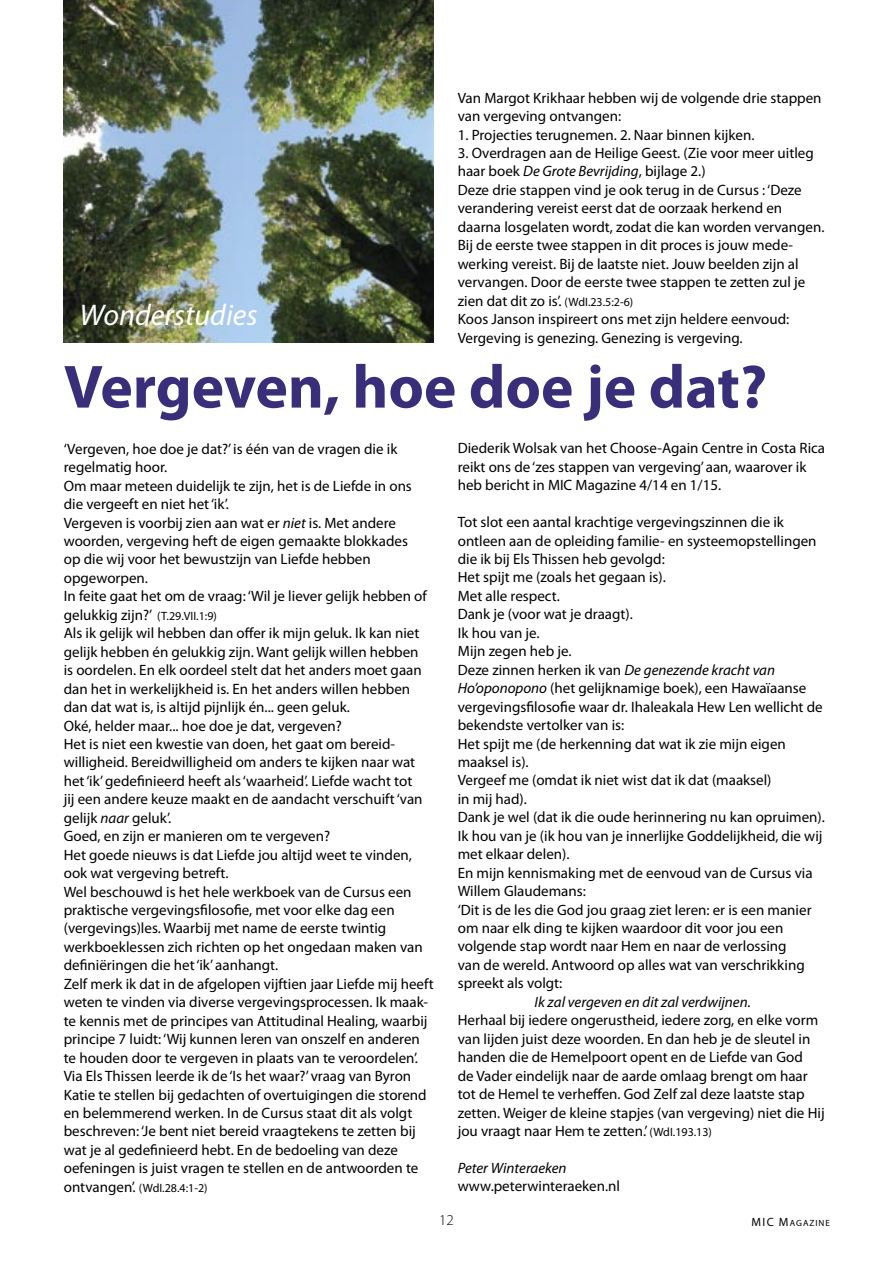
<style>
.page{position:relative;width:893px;height:1263px;background:#fff}
.page>*{position:absolute;margin:0;border:0;box-sizing:border-box;transform-origin:0 0}
.t1{font:700 61.5px "Myriad Pro";color:#392e7a}
.t2{font:italic 30px "Myriad Pro";color:#fff}
.t3{font:15px/18.5px "Myriad Pro";color:#000}
.t4{font:italic 15px "Myriad Pro";color:#000}
.t5{font:300 15px "Myriad Pro";color:#000}
.t6{font:12px "Myriad Pro";color:#000}
.t7{font:9px "Myriad Pro";letter-spacing:.11em;color:#000}
.s1{font-style:italic}
.s2{font-size:12px}
.s3{font-size:15px}
</style>
<div class="page">
<img style="left:64px;top:0;width:370px;height:342px">
<p class="t2" style="left:79px;top:299px;width:180px">Wonderstudies</p>
<p class="t3" style="left:458px;top:89px;width:365px">Van Margot Krikhaar hebben wij de volgende drie stappen van vergeving ontvangen:</p>
<p class="t3" style="left:458px;top:126px;width:298px">1. Projecties terugnemen. 2. Naar binnen kijken.</p>
<p class="t3" style="left:458px;top:144px;width:358px">3. Overdragen aan de Heilige Geest. (Zie voor meer uitleg haar boek <span class="s1">De Grote Bevrijding</span>, bijlage 2.)</p>
<p class="t3" style="left:458px;top:181px;width:345px">Deze drie stappen vind je ook terug in de Cursus : ‘Deze</p>
<p class="t3" style="left:458px;top:199px;width:326px">verandering vereist eerst dat de oorzaak herkend en</p>
<p class="t3" style="left:458px;top:218px;width:368px">daarna losgelaten wordt, zodat die kan worden vervangen.<br>Bij de eerste twee stappen in dit proces is jouw mede-</p>
<p class="t3" style="left:458px;top:255px;width:349px">werking vereist. Bij de laatste niet. Jouw beelden zijn al vervangen. Door de eerste twee stappen te zetten zul je zien dat dit zo is’. <span class="s2">(WdI.23.5:2-6)</span></p>
<p class="t3" style="left:458px;top:310px;width:333px">Koos Janson inspireert ons met zijn heldere eenvoud:</p>
<p class="t3" style="left:458px;top:329px;width:286px">Vergeving is genezing. Genezing is vergeving.</p>
<p class="t1" style="left:64px;top:352px;width:705px">Vergeven, hoe doe je dat?</p>
<p class="t3" style="left:64px;top:440px;width:335px">‘Vergeven, hoe doe je dat?’ is één van de vragen die ik regelmatig hoor.</p>
<p class="t3" style="left:64px;top:477px;width:350px">Om maar meteen duidelijk te zijn, het is de Liefde in ons die vergeeft en niet het ‘ik’.</p>
<p class="t3" style="left:64px;top:514px;width:346px">Vergeven is voorbij zien aan wat er <span class="s1">niet</span> is. Met andere woorden, vergeving heft de eigen gemaakte blokkades</p>
<p class="t3" style="left:64px;top:550px;width:309px">op die wij voor het bewustzijn van Liefde hebben</p>
<p class="t3" style="left:64px;top:569px;width:86px">opgeworpen.</p>
<p class="t3" style="left:64px;top:587px;width:365px">In feite gaat het om de vraag: ‘Wil je liever gelijk hebben of gelukkig zijn?’ <span class="s2">(T.29.VII.1:9)</span></p>
<p class="t3" style="left:64px;top:624px;width:359px">Als ik gelijk wil hebben dan offer ik mijn geluk. Ik kan niet gelijk hebben én gelukkig zijn. Want gelijk willen hebben is oordelen. En elk oordeel stelt dat het anders moet gaan dan het in werkelijkheid is. En het anders willen hebben dan dat wat is, is altijd pijnlijk én... geen geluk.</p>
<p class="t3" style="left:64px;top:716px;width:280px">Oké, helder maar... hoe doe je dat, vergeven?</p>
<p class="t3" style="left:64px;top:735px;width:333px">Het is niet een kwestie van doen, het gaat om bereid-</p>
<p class="t3" style="left:64px;top:753px;width:360px">willigheid. Bereidwilligheid om anders te kijken naar wat het ‘ik’ gedefinieerd heeft als ‘waarheid’. Liefde wacht tot jij een andere keuze maakt en de aandacht verschuift ‘van gelijk <span class="s1">naar</span> geluk’.</p>
<p class="t3" style="left:64px;top:827px;width:268px">Goed, en zijn er manieren om te vergeven?</p>
<p class="t3" style="left:64px;top:846px;width:350px">Het goede nieuws is dat Liefde jou altijd weet te vinden, ook wat vergeving betreft.</p>
<p class="t3" style="left:64px;top:883px;width:361px">Wel beschouwd is het hele werkboek van de Cursus een praktische vergevingsfilosofie, met voor elke dag een (vergevings)les. Waarbij met name de eerste twintig werkboeklessen zich richten op het ongedaan maken van definiëringen die het ‘ik’ aanhangt.</p>
<p class="t3" style="left:64px;top:975px;width:371px">Zelf merk ik dat in de afgelopen vijftien jaar Liefde mij heeft weten te vinden via diverse vergevingsprocessen. Ik maak&shy;te kennis met de principes van Attitudinal Healing, waarbij principe 7 luidt: ‘Wij kunnen leren van onszelf en anderen te houden door te vergeven in plaats van te veroordelen’.</p>
<p class="t3" style="left:64px;top:1067px;width:364px">Via Els Thissen leerde ik de ‘Is het waar?’ vraag van Byron Katie te stellen bij gedachten of overtuigingen die storend en belemmerend werken. In de Cursus staat dit als volgt beschreven: ‘Je bent niet bereid vraagtekens te zetten bij wat je al gedefinieerd hebt. En de bedoeling van deze oefeningen is juist vragen te stellen en de antwoorden te</p>
<p class="t6" style="left:64px;top:1181px;width:145px"><span class="s3">ontvangen’.</span> (WdI.28.4:1-2)</p>
<p class="t3" style="left:458px;top:439px;width:369px">Diederik Wolsak van het Choose-Again Centre in Costa Rica reikt ons de ‘zes stappen van vergeving’ aan, waarover ik heb bericht in MIC Magazine 4/14 en 1/15.</p>
<p class="t3" style="left:458px;top:513px;width:328px">Tot slot een aantal krachtige vergevingszinnen die ik</p>
<p class="t3" style="left:458px;top:532px;width:360px">ontleen aan de opleiding familie- en systeemopstellingen die ik bij Els Thissen heb gevolgd:</p>
<p class="t3" style="left:458px;top:568px;width:210px">Het spijt me (zoals het gegaan is).</p>
<p class="t3" style="left:458px;top:587px;width:104px">Met alle respect.</p>
<p class="t3" style="left:458px;top:605px;width:177px">Dank je (voor wat je draagt).</p>
<p class="t3" style="left:458px;top:624px;width:83px">Ik hou van je.</p>
<p class="t3" style="left:458px;top:642px;width:115px">Mijn zegen heb je.</p>
<p class="t3" style="left:458px;top:661px;width:366px">Deze zinnen herken ik van <span class="s1">De genezende kracht van Ho’oponopono</span> (het gelijknamige boek), een Hawaïaanse vergevingsfilosofie waar dr. Ihaleakala Hew Len wellicht de bekendste vertolker van is:</p>
<p class="t3" style="left:458px;top:734px;width:330px">Het spijt me (de herkenning dat wat ik zie mijn eigen</p>
<p class="t3" style="left:458px;top:753px;width:72px">maaksel is).</p>
<p class="t3" style="left:458px;top:771px;width:315px">Vergeef me (omdat ik niet wist dat ik dat (maaksel)</p>
<p class="t3" style="left:458px;top:790px;width:71px">in mij had).</p>
<p class="t3" style="left:458px;top:808px;width:369px">Dank je wel (dat ik die oude herinnering nu kan opruimen).</p>
<p class="t3" style="left:458px;top:827px;width:366px">Ik hou van je (ik hou van je innerlijke Goddelijkheid, die wij met elkaar delen).</p>
<p class="t3" style="left:458px;top:864px;width:356px">En mijn kennismaking met de eenvoud van de Cursus via<br>Willem Glaudemans:</p>
<p class="t3" style="left:458px;top:901px;width:355px">‘Dit is de les die God jou graag ziet leren: er is een manier om naar elk ding te kijken waardoor dit voor jou een</p>
<p class="t3" style="left:458px;top:937px;width:348px">volgende stap wordt naar Hem en naar de verlossing van de wereld. Antwoord op alles wat van verschrikking spreekt als volgt:</p>
<p class="t4" style="left:535px;top:994px;width:218px">Ik zal vergeven en dit zal verdwijnen.</p>
<p class="t3" style="left:458px;top:1011px;width:368px">Herhaal bij iedere ongerustheid, iedere zorg, en elke vorm van lijden juist deze woorden. En dan heb je de sleutel in handen die de Hemelpoort opent en de Liefde van God<br>de Vader eindelijk naar de aarde omlaag brengt om haar tot de Hemel te verheffen. God Zelf zal deze laatste stap zetten. Weiger de kleine stapjes (van vergeving) niet die Hij jou vraagt naar Hem te zetten.’ <span class="s2">(WdI.193.13)</span></p>
<p class="t4" style="left:458px;top:1160px;width:110px">Peter Winteraeken</p>
<p class="t3" style="left:458px;top:1177px;width:164px">www.peterwinteraeken.nl</p>
<p class="t5" style="left:439px;top:1212px;width:16px">12</p>
<p class="t7" style="left:752px;top:1218px;width:80px"><span class="s2">MIC M</span>AGAZINE</p>
</div>
